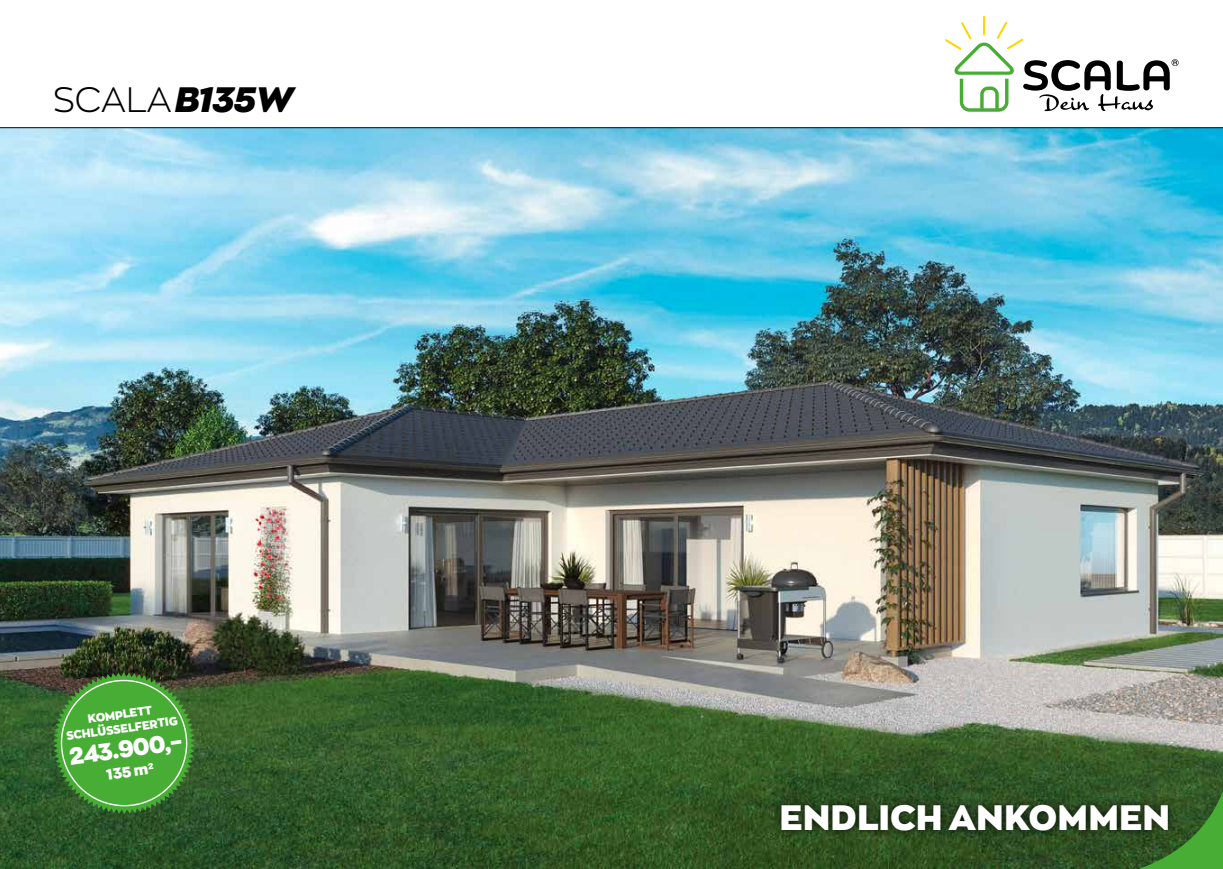
<style>
.page{position:relative;width:1223px;height:869px;background:#fff}
.page>*{position:absolute;margin:0;border:0;box-sizing:border-box;transform-origin:0 0}
.t1{font:900 35px "Zona Pro";letter-spacing:.02em;color:#fff}
.t2{font:300 35px "Zona Pro";color:#000}
.t3{font:900 23.75px "Zona Pro";color:#fff}
.t4{font:900 15px "Zona Pro";color:#fff}
.t5{font:900 11.88px/13.8px "Zona Pro";color:#fff;text-align:center}
.s1{font-weight:900;font-style:italic}
</style>
<div class="page">
<img style="left:0;top:128px;width:1222px;height:740px">
<svg style="left:1082px;top:728px;width:140px;height:140px;background:#4b723e"></svg>
<hr style="left:0;top:127px;width:1222px;height:1px;background:#000">
<svg style="left:53px;top:671px;width:142px;height:142px;background:#479636"></svg>
<div style="left:773px;top:796px;width:402px;height:41px;background:#000;opacity:.75"></div>
<svg style="left:945px;top:16px;width:233px;height:96px"></svg>
<h1 class="t2" style="left:53px;top:77px;width:241px">SCALA<span class="s1">B135W</span></h1>
<p class="t5" style="left:64px;top:715px;width:114px;rotate:-8deg">KOMPLETT<br>SCHLÜSSELFERTIG</p>
<h2 class="t3" style="left:67px;top:740px;width:115px;rotate:-8deg">243.900,–</h2>
<p class="t4" style="left:105px;top:764px;width:50px;rotate:-8deg">135 m²</p>
<h1 class="t1" style="left:779px;top:794px;width:391px">ENDLICH ANKOMMEN</h1>
</div>
